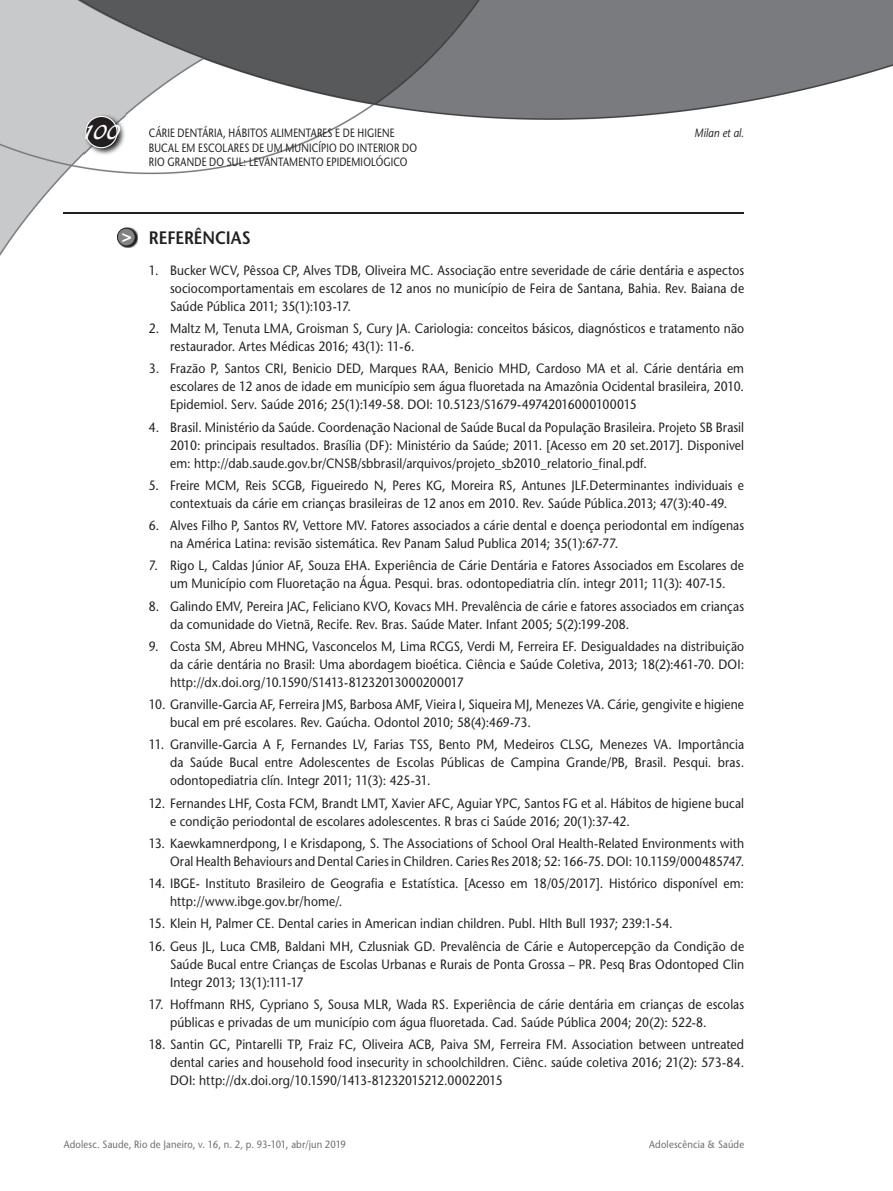
<style>
.page{position:relative;width:893px;height:1191px;background:#fff}
.page>*{position:absolute;margin:0;border:0;box-sizing:border-box;transform-origin:0 0}
.t1{font:21px "Blacklight D";color:#fff}
.t2{font:600 18px "Stone Sans";letter-spacing:-.005em;color:#231f20;scale:.9 1}
.t3{font:700 17.25px "Helvetica";color:#fff}
.t4{font:13.5px/18px "Stone Sans";letter-spacing:.005em;color:#231f20;text-align:justify;scale:.9 1}
.t5{font:12px/14.4px "Stone Sans";letter-spacing:.02em;color:#231f20;scale:.8 1}
.t6{font:italic 12px "Stone Sans";letter-spacing:.01em;color:#231f20;scale:.85 1}
.t7{font:10.5px "Stone Sans";letter-spacing:.02em;color:#6c6d70;scale:.9 1}
</style>
<div class="page">
<img style="left:0;top:0;width:893px;height:256px">
<img style="left:84px;top:114px;width:41px;height:41px">
<svg style="left:85px;top:116px;width:33px;height:32px"></svg>
<hr style="left:64px;top:213px;width:680px;height:1px;background:#231f20">
<img style="left:118px;top:227px;width:20px;height:21px">
<svg style="left:117px;top:228px;width:19px;height:18px"></svg>
<h1 class="t1" style="left:82px;top:119px;width:40px">100</h1>
<p class="t5" style="left:149px;top:126px;width:309px">CÁRIE DENTÁRIA, HÁBITOS ALIMENTARES E DE HIGIENE</p>
<p class="t6" style="left:694px;top:126px;width:60px">Milan et al.</p>
<p class="t5" style="left:149px;top:140px;width:337px">BUCAL EM ESCOLARES DE UM MUNICÍPIO DO INTERIOR DO<br>RIO GRANDE DO SUL: LEVANTAMENTO EPIDEMIOLÓGICO</p>
<p class="t3" style="left:122px;top:225px;width:12px">&gt;</p>
<h2 class="t2" style="left:149px;top:227px;width:115px">REFERÊNCIAS</h2>
<p class="t4" style="left:170px;top:261px;width:639px;text-indent:-21px">1. Bucker WCV, Pêssoa CP, Alves TDB, Oliveira MC. Associação entre severidade de cárie dentária e aspectos sociocomportamentais em escolares de 12 anos no município de Feira de Santana, Bahia. Rev. Baiana de Saúde Pública 2011; 35(1):103-17.</p>
<p class="t4" style="left:170px;top:319px;width:639px;text-indent:-21px">2. Maltz M, Tenuta LMA, Groisman S, Cury JA. Cariologia: conceitos básicos, diagnósticos e tratamento não restaurador. Artes Médicas 2016; 43(1): 11-6.</p>
<p class="t4" style="left:170px;top:360px;width:639px;text-indent:-21px">3. Frazão P, Santos CRI, Benicio DED, Marques RAA, Benicio MHD, Cardoso MA et al. Cárie dentária em escolares de 12 anos de idade em município sem água fluoretada na Amazônia Ocidental brasileira, 2010.<br>Epidemiol. Serv. Saúde 2016; 25(1):149-58. DOI: 10.5123/S1679-49742016000100015</p>
<p class="t4" style="left:170px;top:418px;width:639px;text-indent:-21px">4. Brasil. Ministério da Saúde. Coordenação Nacional de Saúde Bucal da População Brasileira. Projeto SB Brasil 2010: principais resultados. Brasília (DF): Ministério da Saúde; 2011. [Acesso em 20 set.2017]. Disponivel em: http://dab.saude.gov.br/CNSB/sbbrasil/arquivos/projeto_sb2010_relatorio_final.pdf.</p>
<p class="t4" style="left:149px;top:476px;width:663px;text-align:center">5. Freire MCM, Reis SCGB, Figueiredo N, Peres KG, Moreira RS, Antunes JLF.Determinantes individuais e contextuais da cárie em crianças brasileiras de 12 anos em 2010. Rev. Saúde Pública.2013; 47(3):40-49.</p>
<p class="t4" style="left:170px;top:516px;width:639px;text-indent:-21px">6. Alves Filho P, Santos RV, Vettore MV. Fatores associados a cárie dental e doença periodontal em indígenas na América Latina: revisão sistemática. Rev Panam Salud Publica 2014; 35(1):67-77.</p>
<p class="t4" style="left:149px;top:557px;width:663px;text-align:center">7. Rigo L, Caldas Júnior AF, Souza EHA. Experiência de Cárie Dentária e Fatores Associados em Escolares de um Município com Fluoretação na Água. Pesqui. bras. odontopediatria clín. integr 2011; 11(3): 407-15.</p>
<p class="t4" style="left:170px;top:597px;width:639px;text-indent:-21px">8. Galindo EMV, Pereira JAC, Feliciano KVO, Kovacs MH. Prevalência de cárie e fatores associados em crianças da comunidade do Vietnã, Recife. Rev. Bras. Saúde Mater. Infant 2005; 5(2):199-208.</p>
<p class="t4" style="left:170px;top:637px;width:639px;text-indent:-21px">9. Costa SM, Abreu MHNG, Vasconcelos M, Lima RCGS, Verdi M, Ferreira EF. Desigualdades na distribuição da cárie dentária no Brasil: Uma abordagem bioética. Ciência e Saúde Coletiva, 2013; 18(2):461-70. DOI: http://dx.doi.org/10.1590/S1413-81232013000200017</p>
<p class="t4" style="left:170px;top:695px;width:639px;text-indent:-21px">10. Granville-Garcia AF, Ferreira JMS, Barbosa AMF, Vieira I, Siqueira MJ, Menezes VA. Cárie, gengivite e higiene bucal em pré escolares. Rev. Gaúcha. Odontol 2010; 58(4):469-73.</p>
<p class="t4" style="left:170px;top:736px;width:639px;text-indent:-21px">11. Granville-Garcia A F, Fernandes LV, Farias TSS, Bento PM, Medeiros CLSG, Menezes VA. Importância da Saúde Bucal entre Adolescentes de Escolas Públicas de Campina Grande/PB, Brasil. Pesqui. bras. odontopediatria clín. Integr 2011; 11(3): 425-31.</p>
<p class="t4" style="left:170px;top:794px;width:639px;text-indent:-21px">12. Fernandes LHF, Costa FCM, Brandt LMT, Xavier AFC, Aguiar YPC, Santos FG et al. Hábitos de higiene bucal e condição periodontal de escolares adolescentes. R bras ci Saúde 2016; 20(1):37-42.</p>
<p class="t4" style="left:149px;top:834px;width:663px;text-align:right">13. Kaewkamnerdpong, I e Krisdapong, S. The Associations of School Oral Health-Related Environments with<br>Oral Health Behaviours and Dental Caries in Children. Caries Res 2018; 52: 166-75. DOI: 10.1159/000485747.</p>
<p class="t4" style="left:170px;top:874px;width:639px;text-indent:-21px">14. IBGE- Instituto Brasileiro de Geografia e Estatística. [Acesso em 18/05/2017]. Histórico disponível em: http://www.ibge.gov.br/home/.</p>
<p class="t4" style="left:149px;top:914px;width:584px">15. Klein H, Palmer CE. Dental caries in American indian children. Publ. Hlth Bull 1937; 239:1-54.</p>
<p class="t4" style="left:170px;top:937px;width:639px;text-indent:-21px">16. Geus JL, Luca CMB, Baldani MH, Czlusniak GD. Prevalência de Cárie e Autopercepção da Condição de Saúde Bucal entre Crianças de Escolas Urbanas e Rurais de Ponta Grossa – PR. Pesq Bras Odontoped Clin Integr 2013; 13(1):111-17</p>
<p class="t4" style="left:170px;top:995px;width:639px;text-indent:-21px">17. Hoffmann RHS, Cypriano S, Sousa MLR, Wada RS. Experiência de cárie dentária em crianças de escolas públicas e privadas de um município com água fluoretada. Cad. Saúde Pública 2004; 20(2): 522-8.</p>
<p class="t4" style="left:170px;top:1035px;width:639px;text-indent:-21px">18. Santin GC, Pintarelli TP, Fraiz FC, Oliveira ACB, Paiva SM, Ferreira FM. Association between untreated dental caries and household food insecurity in schoolchildren. Ciênc. saúde coletiva 2016; 21(2): 573-84.<br>DOI: http://dx.doi.org/10.1590/1413-81232015212.00022015</p>
<p class="t7" style="left:64px;top:1138px;width:315px">Adolesc. Saude, Rio de Janeiro, v. 16, n. 2, p. 93-101, abr/jun 2019</p>
<p class="t7" style="left:649px;top:1138px;width:107px">Adolescência &amp; Saúde</p>
</div>
